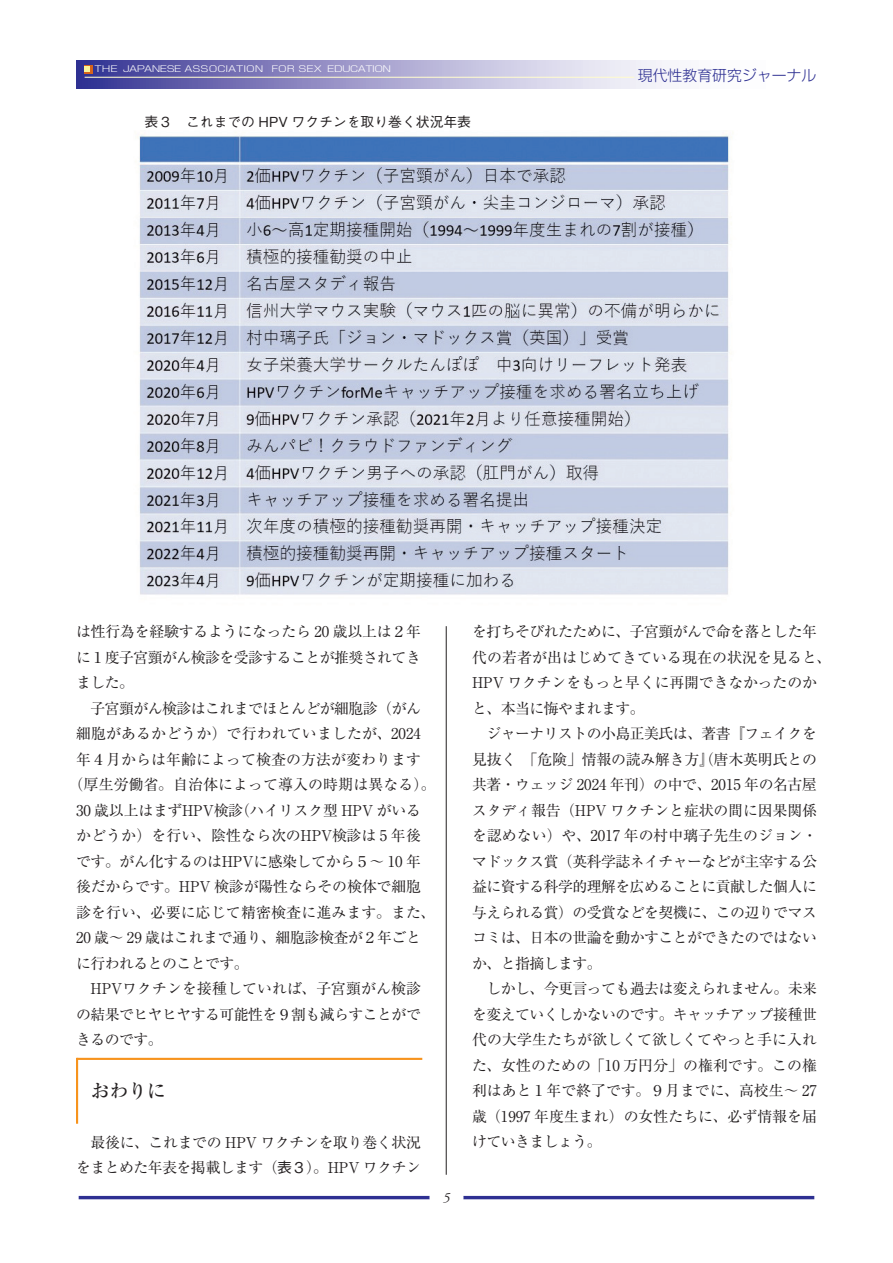
<style>
.page{position:relative;width:893px;height:1263px;background:#fff}
.page>*{position:absolute;margin:0;border:0;box-sizing:border-box;transform-origin:0 0}
.t1{font:500 19.2px "Ryumin Pro";color:#231f20}
.t2{font:14.85px/25.5px "Ryumin Pro";letter-spacing:-.015em;color:#231f20}
.t3{font:14.85px "Ryumin Pro";letter-spacing:-.035em;color:#231f20}
.t4{font:14.85px "Ryumin Pro";letter-spacing:.01em;color:#231f20}
.t5{font:14.85px "Ryumin Pro";letter-spacing:.015em;color:#231f20}
.t6{font:14.85px "Ryumin Pro";letter-spacing:.005em;color:#231f20}
.t7{font:300 14.85px "Shin Go Pro";color:#2e3092}
.t8{font:500 13.8px "Gothic BBB Pro";color:#231f20}
.t9{font:italic 13.8px "Adobe Garamond Pro";color:#231f20}
.t10{font:300 8.55px "Shin Go Pro";color:#fff;scale:1.25 1}
.s1{font-family:"Gothic BBB Pro";font-weight:500}
</style>
<div class="page">
<hr style="left:79px;top:1196px;width:735px;height:3px;background:#2e3092">
<div style="left:429px;top:1180px;width:34px;height:34px;background:#fff;border-radius:50%"></div>
<svg style="left:76px;top:61px;width:586px;height:27px;background:#a09dcb"></svg>
<hr style="left:85px;top:77px;width:549px;height:1px;background:#fffbcf">
<div style="left:85px;top:66px;width:8px;height:8px;background:#d7641b"></div>
<svg style="left:85px;top:66px;width:5px;height:6px"></svg>
<hr style="left:446px;top:626px;width:1px;height:549px;background:#231f20">
<img style="left:137px;top:135px;width:595px;height:460px">
<hr style="left:77px;top:1058px;width:345px;height:2px;background:#f7931d">
<hr style="left:76px;top:1058px;width:2px;height:66px;background:#f7931d">
<p class="t10" style="left:94px;top:62px;width:239px">THE JAPANESE ASSOCIATION FOR SEX EDUCATION</p>
<p class="t8" style="left:145px;top:111px;width:342px">表３　これまでの HPV ワクチンを取り巻く状況年表　</p>
<p class="t7" style="left:638px;top:64px;width:180px">現代性教育研究ジャーナル</p>
<p class="t2" style="left:76px;top:618px;width:346px">は性行為を経験するようになったら 20 歳以上は２年</p>
<p class="t3" style="left:76px;top:645px;width:346px">に１度子宮頸がん検診を受診することが推奨されてき</p>
<p class="t2" style="left:76px;top:669px;width:60px">ました。</p>
<p class="t3" style="left:76px;top:696px;width:346px">　子宮頸がん検診はこれまでほとんどが細胞診（がん</p>
<p class="t4" style="left:76px;top:722px;width:346px">細胞があるかどうか）で行われていましたが、2024</p>
<p class="t4" style="left:76px;top:747px;width:346px">年４月からは年齢によって検査の方法が変わります</p>
<p class="t4" style="left:69px;top:773px;width:369px">（厚生労働省。自治体によって導入の時期は異なる）。</p>
<p class="t2" style="left:76px;top:796px;width:346px">30 歳以上はまずHPV検診（ハイリスク型 HPV がいる</p>
<p class="t5" style="left:76px;top:824px;width:346px">かどうか）を行い、陰性なら次のHPV検診は 5 年後</p>
<p class="t2" style="left:76px;top:847px;width:346px">です。がん化するのはHPVに感染してから５～ 10 年</p>
<p class="t2" style="left:76px;top:873px;width:346px">後だからです。HPV 検診が陽性ならその検体で細胞</p>
<p class="t5" style="left:76px;top:901px;width:361px">診を行い、必要に応じて精密検査に進みます。また、</p>
<p class="t2" style="left:76px;top:924px;width:346px">20 歳～ 29 歳はこれまで通り、細胞診検査が２年ごと</p>
<p class="t3" style="left:76px;top:952px;width:174px">に行われるとのことです。</p>
<p class="t6" style="left:76px;top:977px;width:347px">　HPVワクチンを接種していれば、子宮頸がん検診</p>
<p class="t3" style="left:76px;top:1003px;width:346px">の結果でヒヤヒヤする可能性を９割も減らすことがで</p>
<p class="t2" style="left:76px;top:1026px;width:88px">きるのです。</p>
<p class="t1" style="left:91px;top:1076px;width:76px">おわりに</p>
<p class="t2" style="left:76px;top:1128px;width:346px">　最後に、これまでの HPV ワクチンを取り巻く状況をまとめた年表を掲載します（<span class="s1">表３</span>）。HPV ワクチン</p>
<p class="t9" style="left:443px;top:1189px;width:8px">5</p>
<p class="t2" style="left:472px;top:618px;width:361px">を打ちそびれたために、子宮頸がんで命を落とした年代の若者が出はじめてきている現在の状況を見ると、<br>HPV ワクチンをもっと早くに再開できなかったのかと、本当に悔やまれます。<br>　ジャーナリストの小島正美氏は、著書『フェイクを見抜く　「危険」情報の読み解き方』（唐木英明氏との共著・ウェッジ 2024 年刊）の中で、2015 年の名古屋スタディ報告（HPV ワクチンと症状の間に因果関係を認めない）や、2017 年の村中璃子先生のジョン・マドックス賞（英科学誌ネイチャーなどが主宰する公益に資する科学的理解を広めることに貢献した個人に与えられる賞）の受賞などを契機に、この辺りでマスコミは、日本の世論を動かすことができたのではないか、と指摘します。<br>　しかし、今更言っても過去は変えられません。未来を変えていくしかないのです。キャッチアップ接種世代の大学生たちが欲しくて欲しくてやっと手に入れた、女性のための「10 万円分」の権利です。この権利はあと１年で終了です。９月までに、高校生～ 27歳（1997 年度生まれ）の女性たちに、必ず情報を届けていきましょう。</p>
</div>
